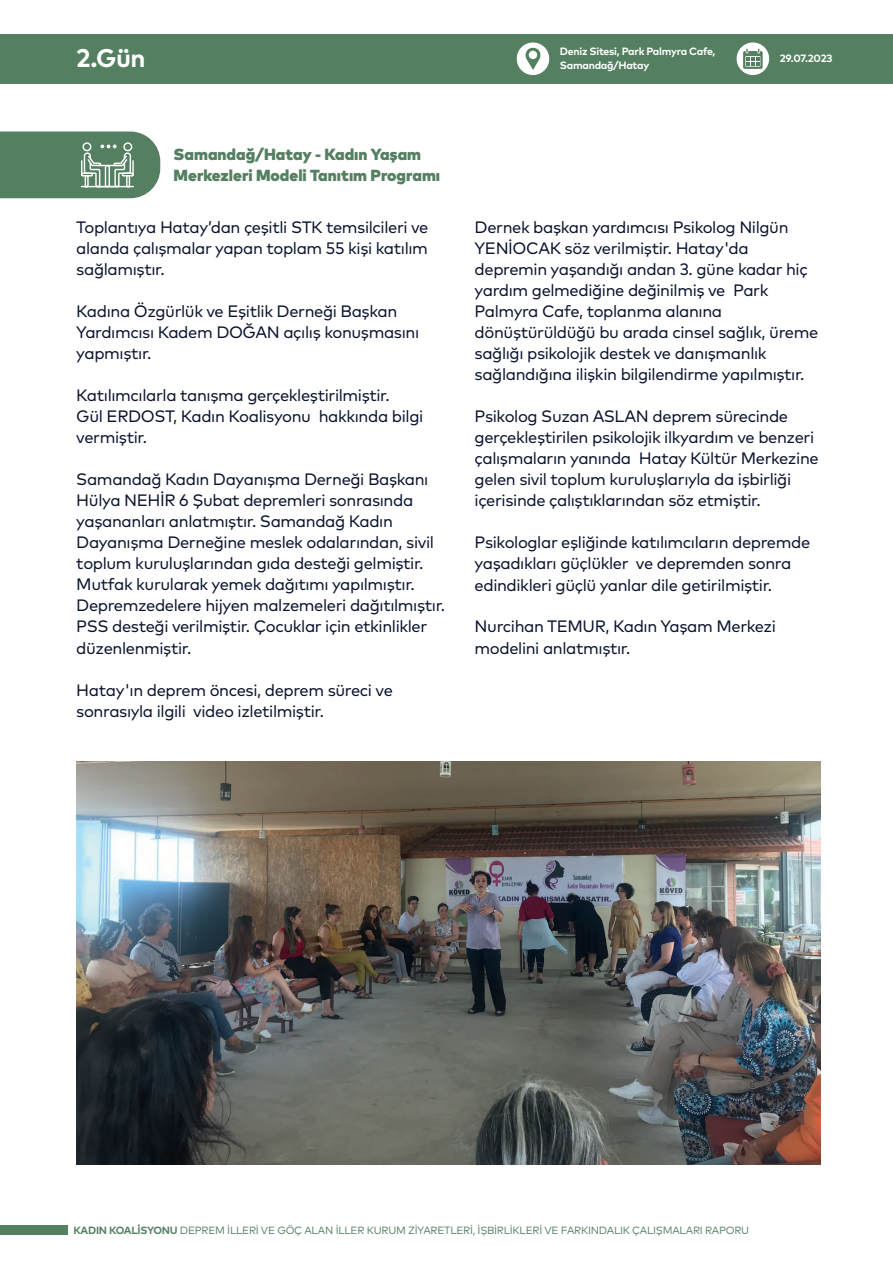
<style>
.page{position:relative;width:893px;height:1263px;background:#fff}
.page>*{position:absolute;margin:0;border:0;box-sizing:border-box;transform-origin:0 0}
.t1{font:700 25.5px "Mark Pro";color:#fff}
.t2{font:16.5px/21px "Mark Pro";letter-spacing:-.025em;color:#09132d}
.t3{font:900 16.05px/21px "Mark Pro";color:#547f60}
.t4{font:10.5px "Mark Pro";letter-spacing:-.025em;color:#547f60}
.t5{font:700 10.5px/13.5px "Mark Pro";letter-spacing:-.025em;color:#fff}
.s1{font-weight:700}
</style>
<div class="page">
<div style="left:0;top:1224px;width:68px;height:10px;background:#547f60"></div>
<div style="left:0;top:34px;width:893px;height:49px;background:#547f60"></div>
<svg style="left:0;top:131px;width:160px;height:67px;background:#668c70"></svg>
<svg style="left:516px;top:42px;width:34px;height:33px"></svg>
<svg style="left:736px;top:42px;width:34px;height:34px"></svg>
<div style="left:736px;top:41px;width:34px;height:35px;border:1px solid #547f60;border-radius:50%"></div>
<svg style="left:743px;top:49px;width:20px;height:20px"></svg>
<img style="left:76px;top:762px;width:744px;height:402px">
<h1 class="t1" style="left:76px;top:38px;width:71px">2.Gün</h1>
<p class="t5" style="left:560px;top:44px;width:157px">Deniz Sitesi, Park Palmyra Cafe,<br>Samandağ/Hatay</p>
<p class="t5" style="left:780px;top:51px;width:54px">29.07.2023</p>
<p class="t3" style="left:174px;top:142px;width:268px">Samandağ/Hatay - Kadın Yaşam<br>Merkezleri Modeli Tanıtım Programı</p>
<p class="t2" style="left:76px;top:216px;width:354px;text-align:justify">Toplantıya Hatay’dan çeşitli STK temsilcileri ve alanda çalışmalar yapan toplam 55 kişi katılım sağlamıştır.</p>
<p class="t2" style="left:76px;top:300px;width:344px">Kadına Özgürlük ve Eşitlik Derneği Başkan<br>Yardımcısı Kadem DOĞAN açılış konuşmasını yapmıştır.</p>
<p class="t2" style="left:76px;top:384px;width:348px">Katılımcılarla tanışma gerçekleştirilmiştir.<br>Gül ERDOST, Kadın Koalisyonu hakkında bilgi vermiştir.</p>
<p class="t2" style="left:76px;top:468px;width:370px">Samandağ Kadın Dayanışma Derneği Başkanı Hülya NEHİR 6 Şubat depremleri sonrasında yaşananları anlatmıştır. Samandağ Kadın Dayanışma Derneğine meslek odalarından, sivil toplum kuruluşlarından gıda desteği gelmiştir.<br>Mutfak kurularak yemek dağıtımı yapılmıştır.<br>Depremzedelere hijyen malzemeleri dağıtılmıştır.<br>PSS desteği verilmiştir. Çocuklar için etkinlikler düzenlenmiştir.</p>
<p class="t2" style="left:76px;top:678px;width:318px">Hatay'ın deprem öncesi, deprem süreci ve sonrasıyla ilgili video izletilmiştir.</p>
<p class="t2" style="left:475px;top:216px;width:345px">Dernek başkan yardımcısı Psikolog Nilgün YENİOCAK söz verilmiştir. Hatay'da depremin yaşandığı andan 3. güne kadar hiç yardım gelmediğine değinilmiş ve Park Palmyra Cafe, toplanma alanına dönüştürüldüğü bu arada cinsel sağlık, üreme sağlığı psikolojik destek ve danışmanlık sağlandığına ilişkin bilgilendirme yapılmıştır.</p>
<p class="t2" style="left:475px;top:405px;width:346px">Psikolog Suzan ASLAN deprem sürecinde gerçekleştirilen psikolojik ilkyardım ve benzeri çalışmaların yanında Hatay Kültür Merkezine gelen sivil toplum kuruluşlarıyla da işbirliği içerisinde çalıştıklarından söz etmiştir.</p>
<p class="t2" style="left:475px;top:531px;width:337px">Psikologlar eşliğinde katılımcıların depremde yaşadıkları güçlükler ve depremden sonra edindikleri güçlü yanlar dile getirilmiştir.</p>
<p class="t2" style="left:475px;top:615px;width:303px">Nurcihan TEMUR, Kadın Yaşam Merkezi modelini anlatmıştır.</p>
<p class="t4" style="left:73px;top:1222px;width:677px"><span class="s1">KADIN KOALİSYONU</span> DEPREM İLLERİ VE GÖÇ ALAN İLLER KURUM ZİYARETLERİ, İŞBİRLİKLERİ VE FARKINDALIK ÇALIŞMALARI RAPORU</p>
</div>
